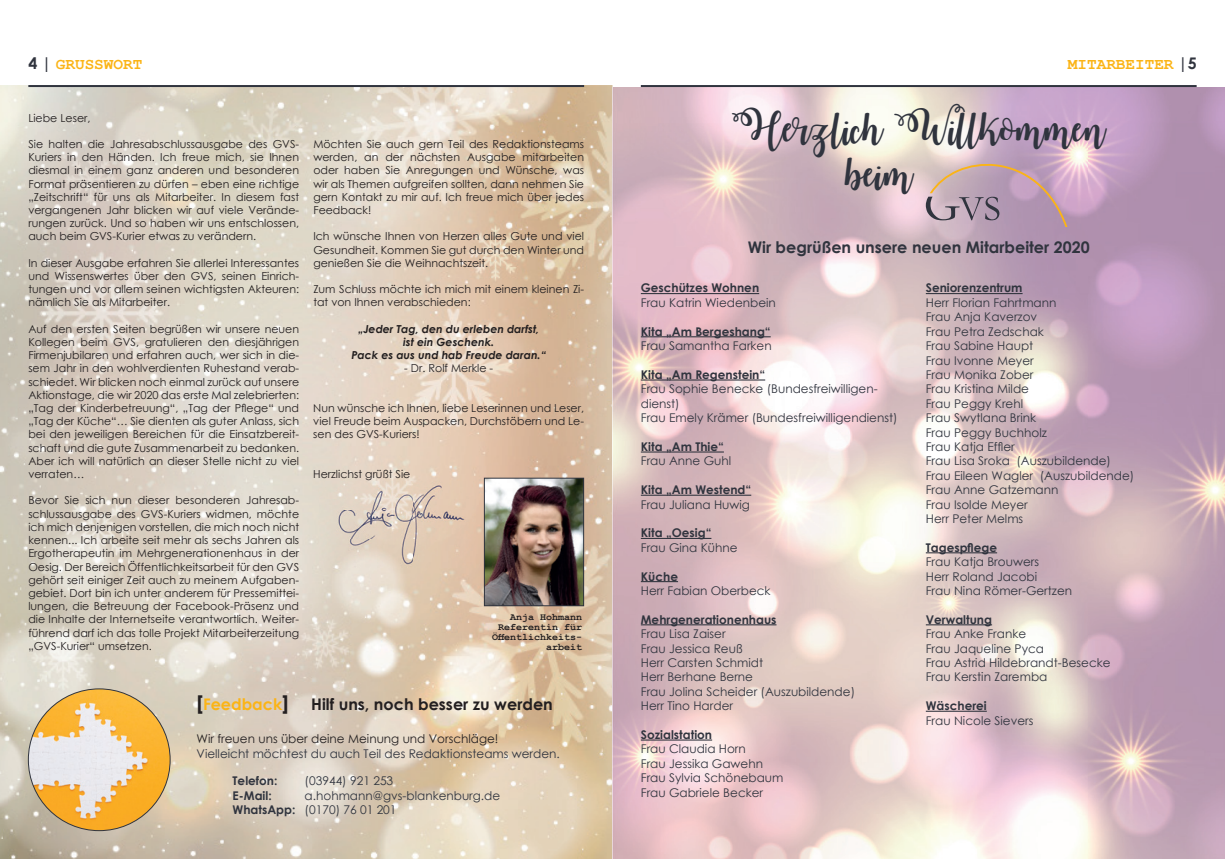
<style>
.page{position:relative;width:1225px;height:859px;background:#fff}
.page>*{position:absolute;margin:0;border:0;box-sizing:border-box;transform-origin:0 0}
.t1{font:35px/45px "Watermelon Script Demo";color:#30343e}
.t2{font:700 16px "Century Gothic";color:#30343e}
.t3{font:700 16px "Century Gothic";color:#231f20}
.t4{font:700 16px "Courier New";color:#fbb416}
.t5{font:700 16px "Century Gothic";color:#fbb416}
.t6{font:12px/14.4px "Century Gothic";color:#30343e}
.t7{font:700 12px "Century Gothic";color:#30343e}
.t8{font:12px "Century Gothic";color:#231f20}
.t9{font:11px/13.2px "Century Gothic";color:#231f20;text-align:justify}
.t10{font:italic 700 11px/13.2px "Century Gothic";color:#231f20;text-align:center}
.t11{font:700 10px/10px "Courier New";color:#231f20;text-align:right}
.s1{font-family:"Century Gothic";color:#30343e}
.s2{font-size:20px;color:#231f20}
.s3{font-weight:700}
</style>
<div class="page">
<img style="left:0;top:85px;width:612px;height:774px">
<hr style="left:28px;top:85px;width:556px;height:2px;background:#30343e">
<img style="left:486px;top:480px;width:96px;height:124px">
<div style="left:484px;top:478px;width:100px;height:128px;border:1px solid #30343e"></div>
<img style="left:28px;top:689px;width:142px;height:142px;border-radius:71px">
<img style="left:612px;top:87px;width:613px;height:772px">
<hr style="left:641px;top:85px;width:555px;height:2px;background:#30343e">
<svg style="left:926px;top:164px;width:141px;height:63px;background:#bba0af"></svg>
<hr style="left:926px;top:293px;width:96px;height:1px;background:#30343e">
<hr style="left:926px;top:552px;width:71px;height:1px;background:#30343e">
<hr style="left:926px;top:624px;width:66px;height:1px;background:#30343e">
<hr style="left:926px;top:711px;width:60px;height:1px;background:#30343e">
<hr style="left:641px;top:293px;width:118px;height:1px;background:#30343e">
<hr style="left:641px;top:336px;width:129px;height:1px;background:#30343e">
<hr style="left:641px;top:379px;width:124px;height:2px;background:#30343e">
<hr style="left:641px;top:451px;width:83px;height:2px;background:#30343e">
<hr style="left:641px;top:495px;width:110px;height:1px;background:#30343e">
<hr style="left:641px;top:538px;width:70px;height:1px;background:#30343e">
<hr style="left:641px;top:581px;width:37px;height:1px;background:#30343e">
<hr style="left:641px;top:624px;width:135px;height:1px;background:#30343e">
<hr style="left:641px;top:739px;width:71px;height:2px;background:#30343e">
<img style="left:320px;top:482px;width:156px;height:86px">
<h2 class="t4" style="left:28px;top:54px;width:115px"><span class="s1">4 |</span> GRUSSWORT</h2>
<p class="t9" style="left:28px;top:111px;width:64px">Liebe Leser,</p>
<p class="t9" style="left:28px;top:137px;width:272px">Sie halten die Jahresabschlussausgabe des GVS-Kuriers in den Händen. Ich freue mich, sie Ihnen diesmal in einem ganz anderen und besonderen Format präsentieren zu dürfen – eben eine richtige „Zeitschrift“ für uns als Mitarbeiter. In diesem fast vergangenen Jahr blicken wir auf viele Verände&shy;rungen zurück. Und so haben wir uns entschlossen, auch beim GVS-Kurier etwas zu verändern.</p>
<p class="t9" style="left:28px;top:256px;width:272px">In dieser Ausgabe erfahren Sie allerlei Interessantes und Wissenswertes über den GVS, seinen Einrich&shy;tungen und vor allem seinen wichtigsten Akteuren: nämlich Sie als Mitarbeiter.</p>
<p class="t9" style="left:28px;top:322px;width:272px">Auf den ersten Seiten begrüßen wir unsere neuen Kollegen beim GVS, gratulieren den diesjährigen Firmenjubilaren und erfahren auch, wer sich in die&shy;sem Jahr in den wohlverdienten Ruhestand verab&shy;schiedet. Wir blicken noch einmal zurück auf unsere Aktionstage, die wir 2020 das erste Mal zelebrierten: „Tag der Kinderbetreuung“, „Tag der Pflege“ und „Tag der Küche“… Sie dienten als guter Anlass, sich bei den jeweiligen Bereichen für die Einsatzbereit&shy;schaft und die gute Zusammenarbeit zu bedanken.<br>Aber ich will natürlich an dieser Stelle nicht zu viel verraten…</p>
<p class="t9" style="left:28px;top:494px;width:272px">Bevor Sie sich nun dieser besonderen Jahresab&shy;schlussausgabe des GVS-Kuriers widmen, möchte ich mich denjenigen vorstellen, die mich noch nicht kennen... Ich arbeite seit mehr als sechs Jahren als Ergotherapeutin im Mehrgenerationenhaus in der Oesig. Der Bereich Öffentlichkeitsarbeit für den GVS gehört seit einiger Zeit auch zu meinem Aufgaben&shy;gebiet. Dort bin ich unter anderem für Pressemittei&shy;lungen, die Betreuung der Facebook-Präsenz und die Inhalte der Internetseite verantwortlich. Weiter&shy;führend darf ich das tolle Projekt Mitarbeiterzeitung „GVS-Kurier“ umsetzen.</p>
<p class="t9" style="left:313px;top:137px;width:272px">Möchten Sie auch gern Teil des Redaktionsteams werden, an der nächsten Ausgabe mitarbeiten oder haben Sie Anregungen und Wünsche, was wir als Themen aufgreifen sollten, dann nehmen Sie gern Kontakt zu mir auf. Ich freue mich über jedes Feedback!</p>
<p class="t9" style="left:313px;top:230px;width:272px">Ich wünsche Ihnen von Herzen alles Gute und viel Gesundheit. Kommen Sie gut durch den Winter und genießen Sie die Weihnachtszeit.</p>
<p class="t9" style="left:313px;top:282px;width:272px">Zum Schluss möchte ich mich mit einem kleinen Zi&shy;tat von Ihnen verabschieden:</p>
<p class="t10" style="left:351px;top:322px;width:196px">„Jeder Tag, den du erleben darfst, ist ein Geschenk.<br>Pack es aus und hab Freude daran.“</p>
<p class="t9" style="left:404px;top:362px;width:91px">- Dr. Rolf Merkle -</p>
<p class="t9" style="left:313px;top:401px;width:272px">Nun wünsche ich Ihnen, liebe Leserinnen und Leser, viel Freude beim Auspacken, Durchstöbern und Le&shy;sen des GVS-Kuriers!</p>
<p class="t9" style="left:313px;top:467px;width:99px">Herzlichst grüßt Sie</p>
<p class="t11" style="left:492px;top:612px;width:92px">Anja Hohmann<br>Referentin für<br>Öffentlichkeits&shy;arbeit</p>
<h2 class="t5" style="left:197px;top:692px;width:94px"><span class="s2">[</span>Feedback<span class="s2">]</span></h2>
<h2 class="t3" style="left:311px;top:692px;width:243px">Hilf uns, noch besser zu werden</h2>
<p class="t8" style="left:197px;top:730px;width:303px">Wir freuen uns über deine Meinung und Vorschläge!</p>
<p class="t6" style="left:197px;top:746px;width:365px">Vielleicht möchtest du auch Teil des Redaktionsteams werden.</p>
<p class="t7" style="left:233px;top:772px;width:46px">Telefon:</p>
<p class="t6" style="left:305px;top:773px;width:90px">(03944) 921 253</p>
<p class="t7" style="left:233px;top:786px;width:41px">E-Mail:</p>
<p class="t6" style="left:233px;top:788px;width:269px;text-indent:72px">a.hohmann@gvs-blankenburg.de<br><span class="s3">WhatsApp:</span> (0170) 76 01 201</p>
<h2 class="t4" style="left:1068px;top:54px;width:130px">MITARBEITER <span class="s1">|5</span></h2>
<h1 class="t1" style="left:845px;top:105px;width:261px;text-indent:-114px">Herzlich Willkommen beim</h1>
<h2 class="t2" style="left:748px;top:235px;width:343px">Wir begrüßen unsere neuen Mitarbeiter 2020</h2>
<p class="t7" style="left:641px;top:279px;width:120px">Geschützes Wohnen</p>
<p class="t6" style="left:641px;top:295px;width:137px">Frau Katrin Wiedenbein</p>
<p class="t7" style="left:641px;top:322px;width:131px">Kita „Am Bergeshang“</p>
<p class="t6" style="left:641px;top:338px;width:132px">Frau Samantha Farken</p>
<p class="t7" style="left:641px;top:365px;width:126px">Kita „Am Regenstein“</p>
<p class="t6" style="left:641px;top:382px;width:258px">Frau Sophie Benecke (Bundesfreiwilligen&shy;dienst)<br>Frau Emely Krämer (Bundesfreiwilligendienst)</p>
<p class="t7" style="left:641px;top:437px;width:85px">Kita „Am Thie“</p>
<p class="t6" style="left:641px;top:454px;width:92px">Frau Anne Guhl</p>
<p class="t7" style="left:641px;top:481px;width:112px">Kita „Am Westend“</p>
<p class="t6" style="left:641px;top:497px;width:111px">Frau Juliana Huwig</p>
<p class="t7" style="left:641px;top:524px;width:72px">Kita „Oesig“</p>
<p class="t6" style="left:641px;top:540px;width:98px">Frau Gina Kühne</p>
<p class="t7" style="left:641px;top:567px;width:39px">Küche</p>
<p class="t6" style="left:641px;top:583px;width:131px">Herr Fabian Oberbeck</p>
<p class="t7" style="left:641px;top:610px;width:137px">Mehrgenerationenhaus</p>
<p class="t6" style="left:641px;top:626px;width:216px">Frau Lisa Zaiser<br>Frau Jessica Reuß<br>Herr Carsten Schmidt<br>Herr Berhane Berne<br>Frau Jolina Scheider (Auszubildende)<br>Herr Tino Harder</p>
<p class="t7" style="left:641px;top:725px;width:73px">Sozialstation</p>
<p class="t6" style="left:641px;top:742px;width:144px">Frau Claudia Horn<br>Frau Jessika Gawehn<br>Frau Sylvia Schönebaum<br>Frau Gabriele Becker</p>
<p class="t7" style="left:926px;top:279px;width:98px">Seniorenzentrum</p>
<p class="t6" style="left:926px;top:295px;width:210px">Herr Florian Fahrtmann<br>Frau Anja Kaverzov<br>Frau Petra Zedschak<br>Frau Sabine Haupt<br>Frau Ivonne Meyer<br>Frau Monika Zober<br>Frau Kristina Milde<br>Frau Peggy Krehl<br>Frau Swytlana Brink<br>Frau Peggy Buchholz<br>Frau Katja Effler<br>Frau Lisa Sroka (Auszubildende)<br>Frau Eileen Wagler (Auszubildende)<br>Frau Anne Gatzemann<br>Frau Isolde Meyer<br>Herr Peter Melms</p>
<p class="t7" style="left:926px;top:538px;width:73px">Tagespflege</p>
<p class="t6" style="left:926px;top:554px;width:148px">Frau Katja Brouwers<br>Herr Roland Jacobi<br>Frau Nina Römer-Gertzen</p>
<p class="t7" style="left:926px;top:610px;width:68px">Verwaltung</p>
<p class="t6" style="left:926px;top:626px;width:186px">Frau Anke Franke<br>Frau Jaqueline Pyca<br>Frau Astrid Hildebrandt-Besecke<br>Frau Kerstin Zaremba</p>
<p class="t7" style="left:926px;top:697px;width:62px">Wäscherei</p>
<p class="t6" style="left:926px;top:713px;width:109px">Frau Nicole Sievers</p>
</div>
